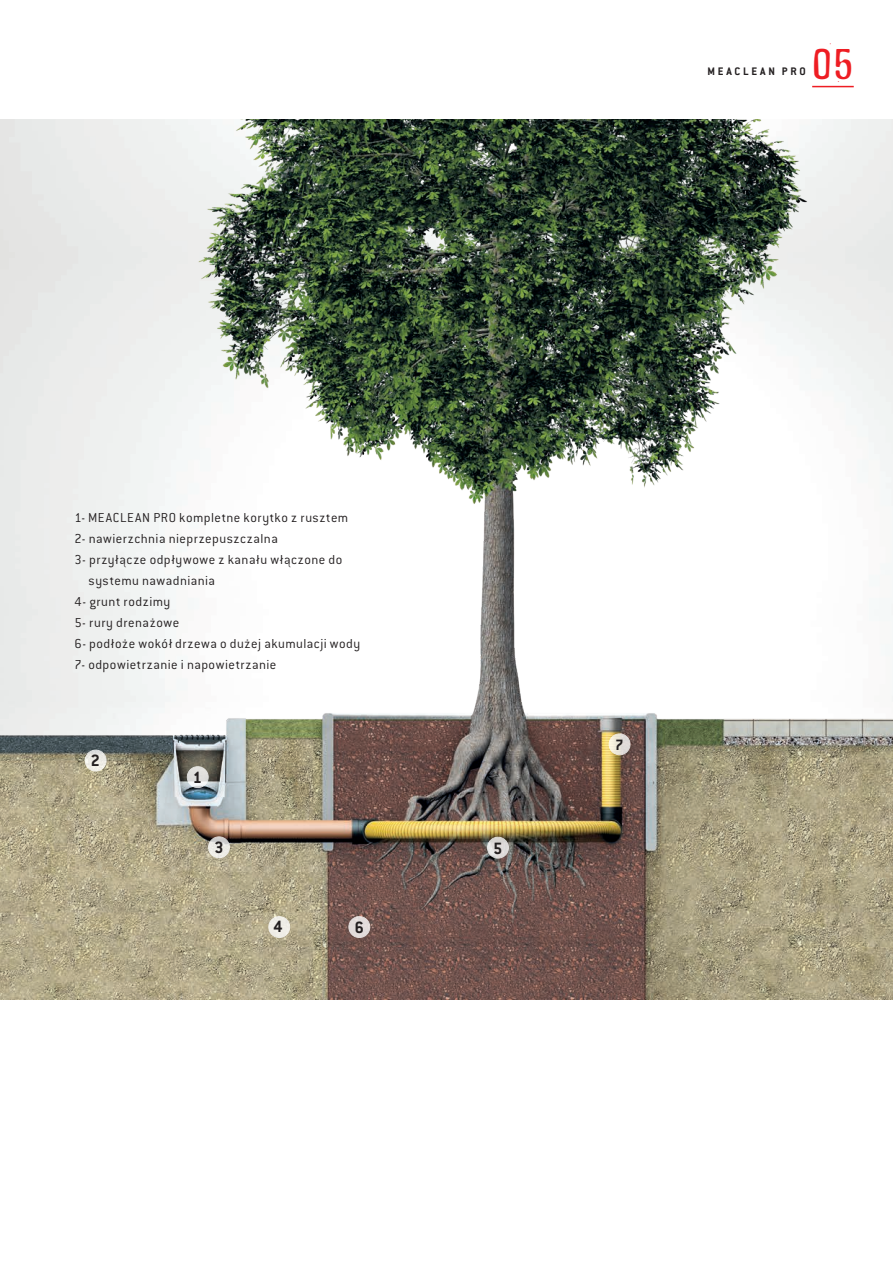
<style>
.page{position:relative;width:893px;height:1263px;background:#fff}
.page>*{position:absolute;margin:0;border:0;box-sizing:border-box;transform-origin:0 0}
.t1{font:45px "Gagamond";color:#ee1d23}
.t2{font:700 18px "Conduit ITC Pro";color:#231f20}
.t3{font:700 16.5px "Conduit ITC Pro";color:#231f20}
.t4{font:300 14.25px "Conduit ITC Pro";letter-spacing:.035em;color:#231f20}
.t5{font:700 12px "Conduit ITC Pro";letter-spacing:.23em;color:#231f20}
</style>
<div class="page">
<img style="left:0;top:120px;width:893px;height:879px">
<svg style="left:487px;top:837px;width:21px;height:21px"></svg>
<div style="left:487px;top:837px;width:22px;height:21px;border:1px solid #fff;border-radius:50%"></div>
<hr style="left:812px;top:86px;width:42px;height:1px;background:#ee1d23">
<div style="left:349px;top:916px;width:21px;height:21px;background:#e2dcdb;border-radius:50%"></div>
<div style="left:349px;top:916px;width:21px;height:22px;border:1px solid #fff;border-radius:50%"></div>
<div style="left:269px;top:916px;width:21px;height:21px;background:#f0eee7;border-radius:50%"></div>
<div style="left:269px;top:916px;width:21px;height:22px;border:1px solid #fff;border-radius:50%"></div>
<svg style="left:209px;top:837px;width:20px;height:21px"></svg>
<div style="left:208px;top:837px;width:22px;height:21px;border:1px solid #fff;border-radius:50%"></div>
<div style="left:187px;top:767px;width:21px;height:20px;background:linear-gradient(to bottom,#dad8d4,#edeff0);border-radius:50%"></div>
<div style="left:187px;top:766px;width:21px;height:22px;border:1px solid #fff;border-radius:50%"></div>
<svg style="left:85px;top:750px;width:21px;height:21px"></svg>
<div style="left:85px;top:750px;width:21px;height:21px;border:1px solid #fff;border-radius:50%"></div>
<svg style="left:609px;top:734px;width:21px;height:21px"></svg>
<div style="left:609px;top:734px;width:21px;height:21px;border:1px solid #fff;border-radius:50%"></div>
<p class="t5" style="left:707px;top:65px;width:100px">MEACLEAN PRO</p>
<h1 class="t1" style="left:812px;top:41px;width:43px">05</h1>
<p class="t4" style="left:74px;top:510px;width:275px">1- MEACLEAN PRO kompletne korytko z rusztem</p>
<p class="t4" style="left:74px;top:531px;width:205px">2- nawierzchnia nieprzepuszczalna</p>
<p class="t4" style="left:74px;top:552px;width:269px">3- przyłącze odpływowe z kanału włączone do</p>
<p class="t4" style="left:89px;top:573px;width:128px">systemu nawadniania</p>
<p class="t4" style="left:74px;top:594px;width:97px">4- grunt rodzimy</p>
<p class="t4" style="left:74px;top:615px;width:106px">5- rury drenażowe</p>
<p class="t4" style="left:74px;top:636px;width:287px">6- podłoże wokół drzewa o dużej akumulacji wody</p>
<p class="t4" style="left:74px;top:657px;width:203px">7- odpowietrzanie i napowietrzanie</p>
<p class="t2" style="left:91px;top:750px;width:11px">2</p>
<p class="t2" style="left:193px;top:767px;width:11px">1</p>
<p class="t2" style="left:215px;top:837px;width:11px">3</p>
<p class="t2" style="left:274px;top:916px;width:11px">4</p>
<p class="t2" style="left:355px;top:916px;width:11px">6</p>
<p class="t2" style="left:493px;top:837px;width:11px">5</p>
<p class="t3" style="left:615px;top:736px;width:10px">7</p>
</div>
